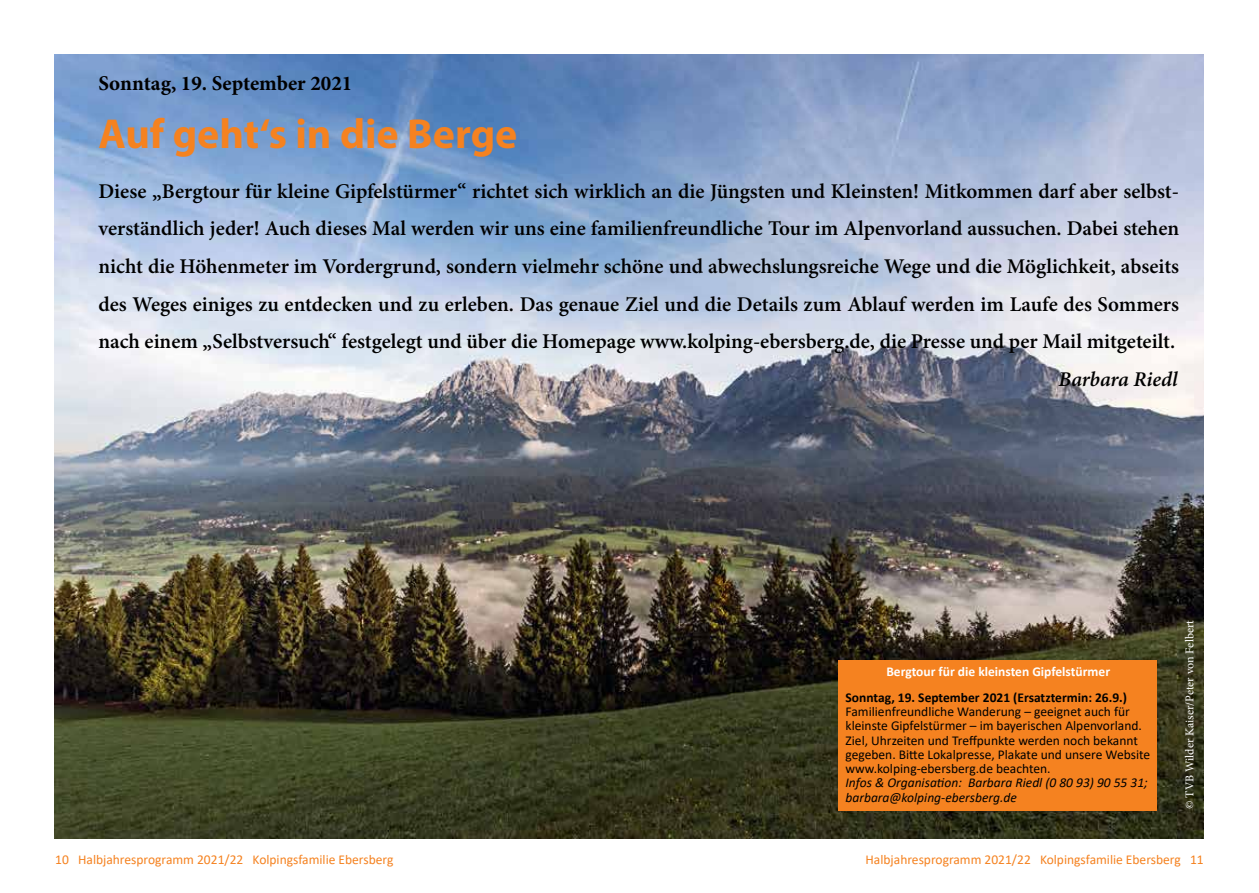
<style>
.page{position:relative;width:1259px;height:893px;background:#fff}
.page>*{position:absolute;margin:0;border:0;box-sizing:border-box;transform-origin:0 0}
.t1{font:700 42px "Myriad Pro";color:#f58220}
.t2{font:600 21px/37.5px "Minion Pro";letter-spacing:-.005em;color:#000;text-align:justify}
.t3{font:700 21px "Minion Pro";color:#000}
.t4{font:italic 600 21px "Minion Pro";letter-spacing:-.005em;color:#000}
.t5{font:13.5px/14.2px "Calibri";color:#000}
.t6{font:13.5px "Calibri";color:#f58220}
.t7{font:italic 13.5px/14.2px "Calibri";color:#000}
.t8{font:700 13.5px "Calibri";color:#000}
.t9{font:700 13.5px "Calibri";color:#fff}
.t10{font:12px "Minion Pro";color:#fff}
</style>
<div class="page">
<img style="left:54px;top:54px;width:1149px;height:785px">
<div style="left:838px;top:660px;width:319px;height:150px;background:#f58220"></div>
<p class="t3" style="left:98px;top:68px;width:255px">Sonntag, 19. September 2021</p>
<h1 class="t1" style="left:98px;top:107px;width:420px">Auf geht‘s in die Berge</h1>
<p class="t2" style="left:98px;top:173px;width:1082px">Diese „Bergtour für kleine Gipfelstürmer“ richtet sich wirklich an die Jüngsten und Kleinsten! Mitkommen darf aber selbst&shy;verständlich jeder! Auch dieses Mal werden wir uns eine familienfreundliche Tour im Alpenvorland aussuchen. Dabei stehen nicht die Höhenmeter im Vordergrund, sondern vielmehr schöne und abwechslungsreiche Wege und die Möglichkeit, abseits des Weges einiges zu entdecken und zu erleben. Das genaue Ziel und die Details zum Ablauf werden im Laufe des Sommers nach einem „Selbstversuch“ festgelegt und über die Homepage www.kolping-ebersberg.de, die Presse und per Mail mitgeteilt.</p>
<p class="t4" style="left:1058px;top:366px;width:121px">Barbara Riedl</p>
<p class="t9" style="left:886px;top:661px;width:225px">Bergtour für die kleinsten Gipfelstürmer</p>
<p class="t8" style="left:845px;top:688px;width:283px">Sonntag, 19. September 2021 (Ersatztermin: 26.9.)</p>
<p class="t5" style="left:845px;top:704px;width:306px">Familienfreundliche Wanderung – geeignet auch für kleinste Gipfelstürmer – im bayerischen Alpenvorland.<br>Ziel, Uhrzeiten und Treffpunkte werden noch bekannt gegeben. Bitte Lokalpresse, Plakate und unsere Website www.kolping-ebersberg.de beachten.</p>
<p class="t7" style="left:845px;top:775px;width:304px">Infos &amp; Organisation: Barbara Riedl (0 80 93) 90 55 31; barbara@kolping-ebersberg.de</p>
<p class="t10" style="left:1181px;top:809px;width:191px;rotate:-90deg">© TVB Wilder Kaiser/Peter von Felbert</p>
<p class="t6" style="left:55px;top:850px;width:340px">10 Halbjahresprogramm 2021/22 Kolpingsfamilie Ebersberg</p>
<p class="t6" style="left:865px;top:850px;width:340px">Halbjahresprogramm 2021/22 Kolpingsfamilie Ebersberg 11</p>
</div>
